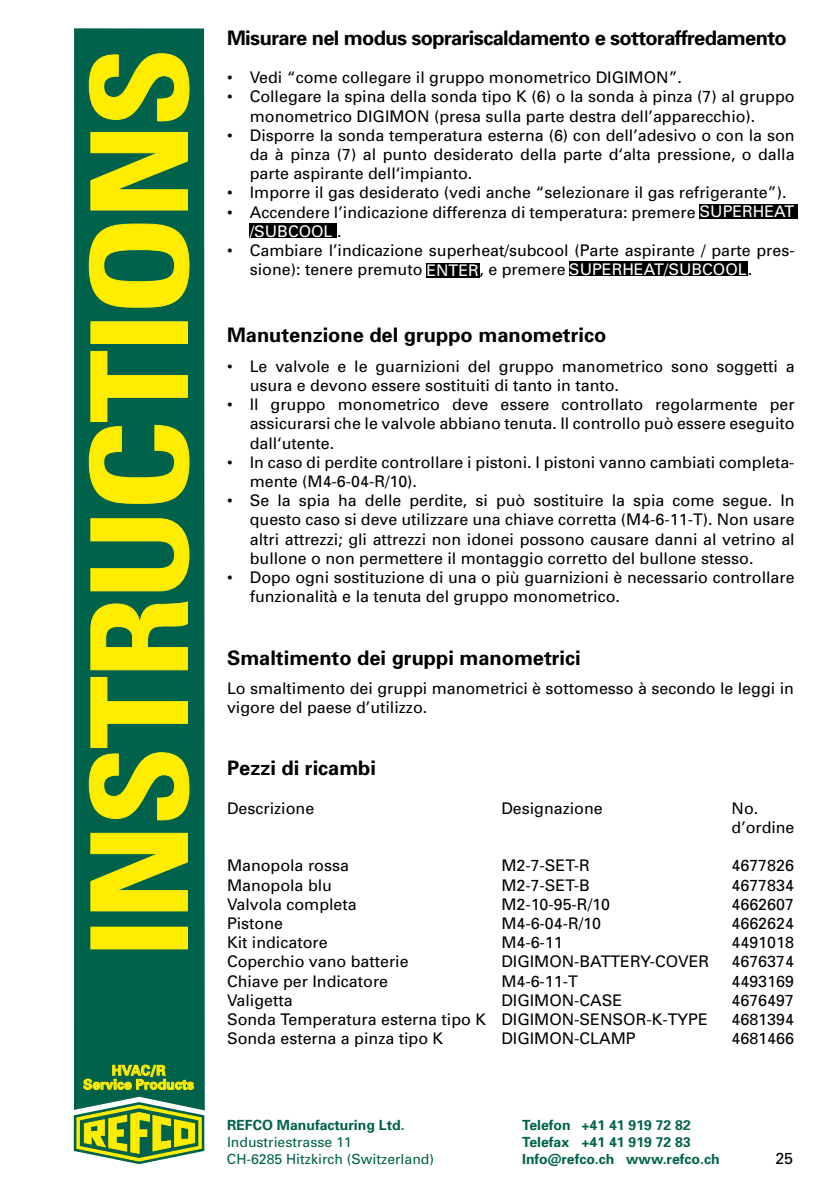
<style>
.page{position:relative;width:840px;height:1191px;background:#fff}
.page>*{position:absolute;margin:0;border:0;box-sizing:border-box;transform-origin:0 0}
.t1{font:700 20px "Univers";color:#000}
.t2{font:700 20px "Univers";letter-spacing:-.03em;color:#000}
.t3{font:16px/19.2px "Univers";color:#000}
.t4{font:700 14px "Univers";color:#00624b}
.t5{font:14px "Univers";color:#00624b}
.t6{font:700 13.8px/14px "Univers";color:#ffed00;text-align:center}
.s1{color:#fff}
</style>
<div class="page">
<svg style="left:74px;top:1110px;width:130px;height:54px"></svg>
<div style="left:74px;top:28px;width:131px;height:1082px;background:#00624b"></div>
<div style="left:91px;top:927px;width:96px;height:22px;background:#ffed00"></div>
<svg style="left:90px;top:833px;width:97px;height:78px"></svg>
<svg style="left:89px;top:677px;width:100px;height:144px"></svg>
<svg style="left:90px;top:601px;width:97px;height:69px"></svg>
<svg style="left:90px;top:518px;width:99px;height:73px"></svg>
<svg style="left:89px;top:351px;width:100px;height:152px"></svg>
<div style="left:91px;top:322px;width:96px;height:21px;background:#ffed00"></div>
<div style="left:91px;top:321px;width:96px;height:23px;border:1px solid #ffed00"></div>
<svg style="left:89px;top:224px;width:100px;height:83px"></svg>
<svg style="left:90px;top:132px;width:97px;height:78px"></svg>
<svg style="left:89px;top:53px;width:100px;height:69px"></svg>
<svg style="left:83px;top:1064px;width:111px;height:25px"></svg>
<div style="left:568px;top:261px;width:179px;height:15px;background:#000"></div>
<div style="left:426px;top:263px;width:53px;height:14px;background:#000"></div>
<div style="left:699px;top:204px;width:98px;height:14px;background:#000"></div>
<div style="left:249px;top:224px;width:88px;height:14px;background:#000"></div>
<p class="t6" style="left:83px;top:1063px;width:112px">HVAC/R<br>Service Products</p>
<p class="t2" style="left:227px;top:25px;width:561px">Misurare nel modus soprariscaldamento e sottoraffredamento</p>
<p class="t3" style="left:227px;top:68px;width:456px">• Vedi “come collegare il gruppo monometrico DIGIMON”.</p>
<p class="t3" style="left:250px;top:87px;width:546px;text-indent:-23px">• Collegare la spina della sonda tipo K (6) o la sonda à pinza (7) al gruppo monometrico DIGIMON (presa sulla parte destra dell’apparecchio).</p>
<p class="t3" style="left:250px;top:125px;width:546px;text-align:justify;text-indent:-23px">• Disporre la sonda temperatura esterna (6) con dell’adesivo o con la son da à pinza (7) al punto desiderato della parte d‘alta pressione, o dalla parte aspirante dell‘impianto.</p>
<p class="t3" style="left:227px;top:183px;width:560px">• Imporre il gas desiderato (vedi anche “selezionare il gas refrigerante”).</p>
<p class="t3" style="left:249px;top:202px;width:546px;text-indent:-23px">• Accendere l’indicazione differenza di temperatura: premere <span class="s1">SUPERHEAT /SUBCOOL</span> .</p>
<p class="t3" style="left:250px;top:240px;width:546px;text-indent:-23px">• Cambiare l’indicazione superheat/subcool (Parte aspirante / parte pres&shy;sione): tenere premuto <span class="s1">ENTER</span>, e premere <span class="s1">SUPERHEAT/SUBCOOL</span>.</p>
<p class="t1" style="left:227px;top:322px;width:380px">Manutenzione del gruppo manometrico</p>
<p class="t3" style="left:249px;top:356px;width:546px;text-indent:-23px">• Le valvole e le guarnizioni del gruppo manometrico sono soggetti a usura e devono essere sostituiti di tanto in tanto.</p>
<p class="t3" style="left:249px;top:394px;width:546px;text-align:justify;text-indent:-23px">• Il gruppo monometrico deve essere controllato regolarmente per assicurarsi che le valvole abbiano tenuta. Il controllo può essere eseguito dall‘utente.</p>
<p class="t3" style="left:250px;top:452px;width:546px;text-indent:-23px">• In caso di perdite controllare i pistoni. I pistoni vanno cambiati completa&shy;mente (M4-6-04-R/10).</p>
<p class="t3" style="left:250px;top:490px;width:546px;text-align:justify;text-indent:-23px">• Se la spia ha delle perdite, si può sostituire la spia come segue. In questo caso si deve utilizzare una chiave corretta (M4-6-11-T). Non usare altri attrezzi; gli attrezzi non idonei possono causare danni al vetrino al bullone o non permettere il montaggio corretto del bullone stesso.</p>
<p class="t3" style="left:249px;top:567px;width:546px;text-indent:-23px">• Dopo ogni sostituzione di una o più guarnizioni è necessario controllare funzionalità e la tenuta del gruppo monometrico.</p>
<p class="t1" style="left:227px;top:644px;width:355px">Smaltimento dei gruppi manometrici</p>
<p class="t3" style="left:227px;top:678px;width:568px">Lo smaltimento dei gruppi manometrici è sottomesso à secondo le leggi in vigore del paese d’utilizzo.</p>
<p class="t1" style="left:227px;top:755px;width:150px">Pezzi di ricambi</p>
<p class="t3" style="left:227px;top:798px;width:89px">Descrizione</p>
<p class="t3" style="left:501px;top:798px;width:103px">Designazione</p>
<p class="t3" style="left:731px;top:798px;width:64px">No. d’ordine</p>
<p class="t3" style="left:227px;top:856px;width:123px">Manopola rossa</p>
<p class="t3" style="left:501px;top:856px;width:90px">M2-7-SET-R</p>
<p class="t3" style="left:731px;top:856px;width:64px">4677826</p>
<p class="t3" style="left:227px;top:875px;width:106px">Manopola blu</p>
<p class="t3" style="left:501px;top:875px;width:90px">M2-7-SET-B</p>
<p class="t3" style="left:731px;top:875px;width:64px">4677834</p>
<p class="t3" style="left:227px;top:894px;width:131px">Valvola completa</p>
<p class="t3" style="left:501px;top:894px;width:110px">M2-10-95-R/10</p>
<p class="t3" style="left:731px;top:894px;width:64px">4662607</p>
<p class="t3" style="left:227px;top:913px;width:57px">Pistone</p>
<p class="t3" style="left:501px;top:913px;width:101px">M4-6-04-R/10</p>
<p class="t3" style="left:731px;top:913px;width:64px">4662624</p>
<p class="t3" style="left:227px;top:932px;width:102px">Kit indicatore</p>
<p class="t3" style="left:501px;top:932px;width:63px">M4-6-11</p>
<p class="t3" style="left:731px;top:932px;width:64px">4491018</p>
<p class="t3" style="left:227px;top:952px;width:183px">Coperchio vano batterie</p>
<p class="t3" style="left:501px;top:952px;width:209px">DIGIMON-BATTERY-COVER</p>
<p class="t3" style="left:731px;top:952px;width:64px">4676374</p>
<p class="t3" style="left:227px;top:971px;width:162px">Chiave per Indicatore</p>
<p class="t3" style="left:501px;top:971px;width:78px">M4-6-11-T</p>
<p class="t3" style="left:731px;top:971px;width:64px">4493169</p>
<p class="t3" style="left:227px;top:990px;width:67px">Valigetta</p>
<p class="t3" style="left:501px;top:990px;width:122px">DIGIMON-CASE</p>
<p class="t3" style="left:731px;top:990px;width:64px">4676497</p>
<p class="t3" style="left:227px;top:1009px;width:482px">Sonda Temperatura esterna tipo K DIGIMON-SENSOR-K-TYPE</p>
<p class="t3" style="left:731px;top:1009px;width:64px">4681394</p>
<p class="t3" style="left:227px;top:1028px;width:218px">Sonda esterna a pinza tipo K</p>
<p class="t3" style="left:501px;top:1028px;width:136px">DIGIMON-CLAMP</p>
<p class="t3" style="left:731px;top:1028px;width:64px">4681466</p>
<p class="t4" style="left:227px;top:1116px;width:179px">REFCO Manufacturing Ltd.</p>
<p class="t4" style="left:522px;top:1116px;width:170px">Telefon +41 41 919 72 82</p>
<p class="t5" style="left:227px;top:1133px;width:126px">Industriestrasse 11</p>
<p class="t4" style="left:522px;top:1133px;width:170px">Telefax +41 41 919 72 83</p>
<p class="t5" style="left:227px;top:1150px;width:208px">CH-6285 Hitzkirch (Switzerland)</p>
<p class="t4" style="left:522px;top:1149px;width:199px">Info@refco.ch www.refco.ch</p>
<p class="t3" style="left:774px;top:1148px;width:19px">25</p>
</div>
